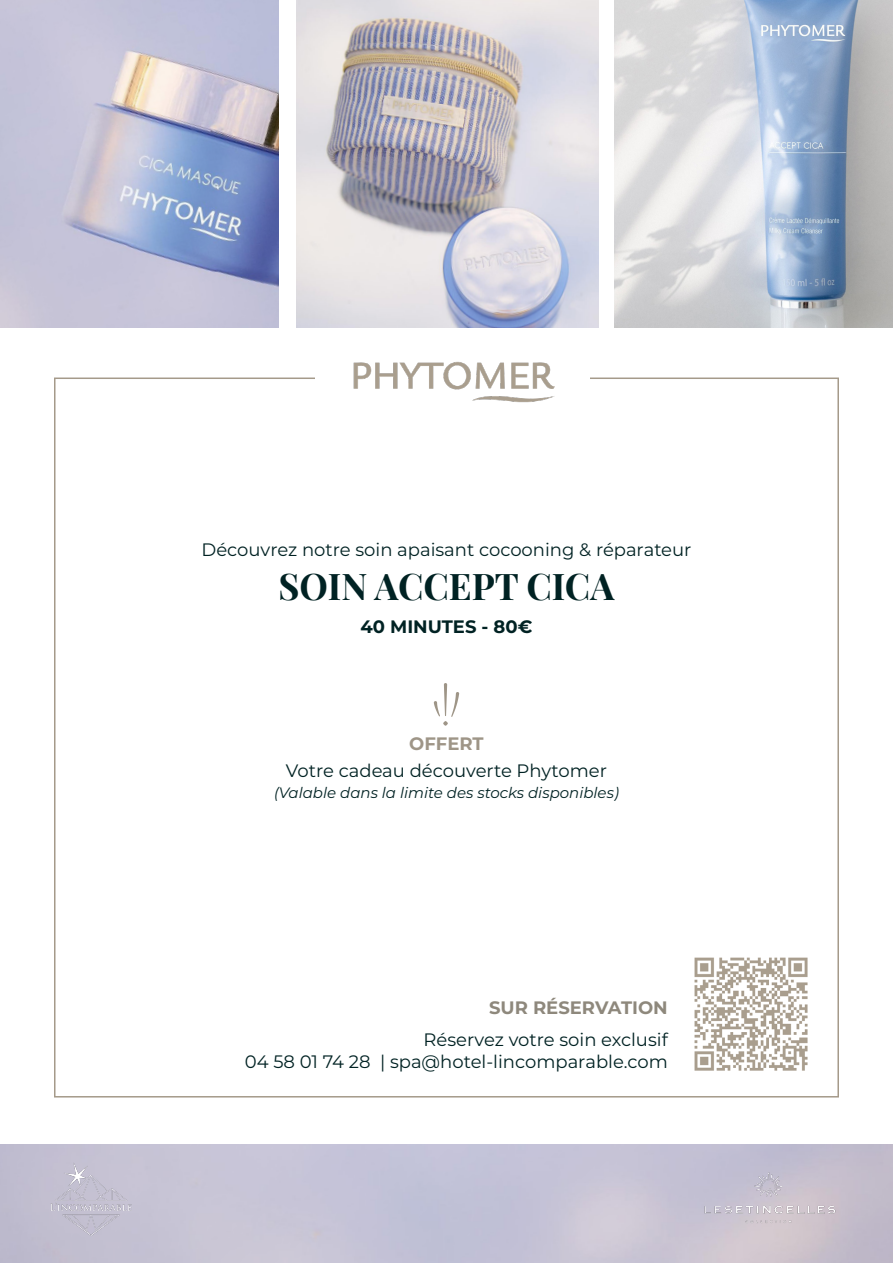
<style>
.page{position:relative;width:893px;height:1263px;background:#fff}
.page>*{position:absolute;margin:0;border:0;box-sizing:border-box;transform-origin:0 0}
.t1{font:36px "Playfair Display";color:#002223}
.t2{font:18px "Montserrat";color:#002223}
.t3{font:700 18px "Montserrat";color:#8e887c}
.t4{font:700 18px "Montserrat";color:#002223}
.t5{font:700 18px "Montserrat";color:#9e9587}
.t6{font:italic 15px "Montserrat";color:#002223}
</style>
<div class="page">
<img style="left:354px;top:361px;width:200px;height:42px">
<img style="left:694px;top:957px;width:114px;height:114px">
<svg style="left:434px;top:683px;width:25px;height:43px"></svg>
<img style="left:0;top:0;width:279px;height:327px">
<img style="left:297px;top:0;width:301px;height:327px">
<img style="left:614px;top:0;width:279px;height:327px">
<img style="left:38px;top:1146px;width:105px;height:105px">
<img style="left:698px;top:1147px;width:144px;height:101px">
<p class="t2" style="left:201px;top:537px;width:491px">Découvrez notre soin apaisant cocooning &amp; réparateur</p>
<p class="t1" style="left:279px;top:558px;width:337px">SOIN ACCEPT CICA</p>
<p class="t4" style="left:360px;top:613px;width:174px">40 MINUTES - 80€</p>
<p class="t5" style="left:409px;top:730px;width:76px">OFFERT</p>
<p class="t2" style="left:286px;top:758px;width:323px">Votre cadeau découverte Phytomer</p>
<p class="t6" style="left:274px;top:782px;width:346px">(Valable dans la limite des stocks disponibles)</p>
<p class="t3" style="left:489px;top:994px;width:180px">SUR RÉSERVATION</p>
<p class="t2" style="left:423px;top:1027px;width:246px">Réservez votre soin exclusif</p>
<p class="t2" style="left:245px;top:1049px;width:424px">04 58 01 74 28 | spa@hotel-lincomparable.com</p>
</div>
